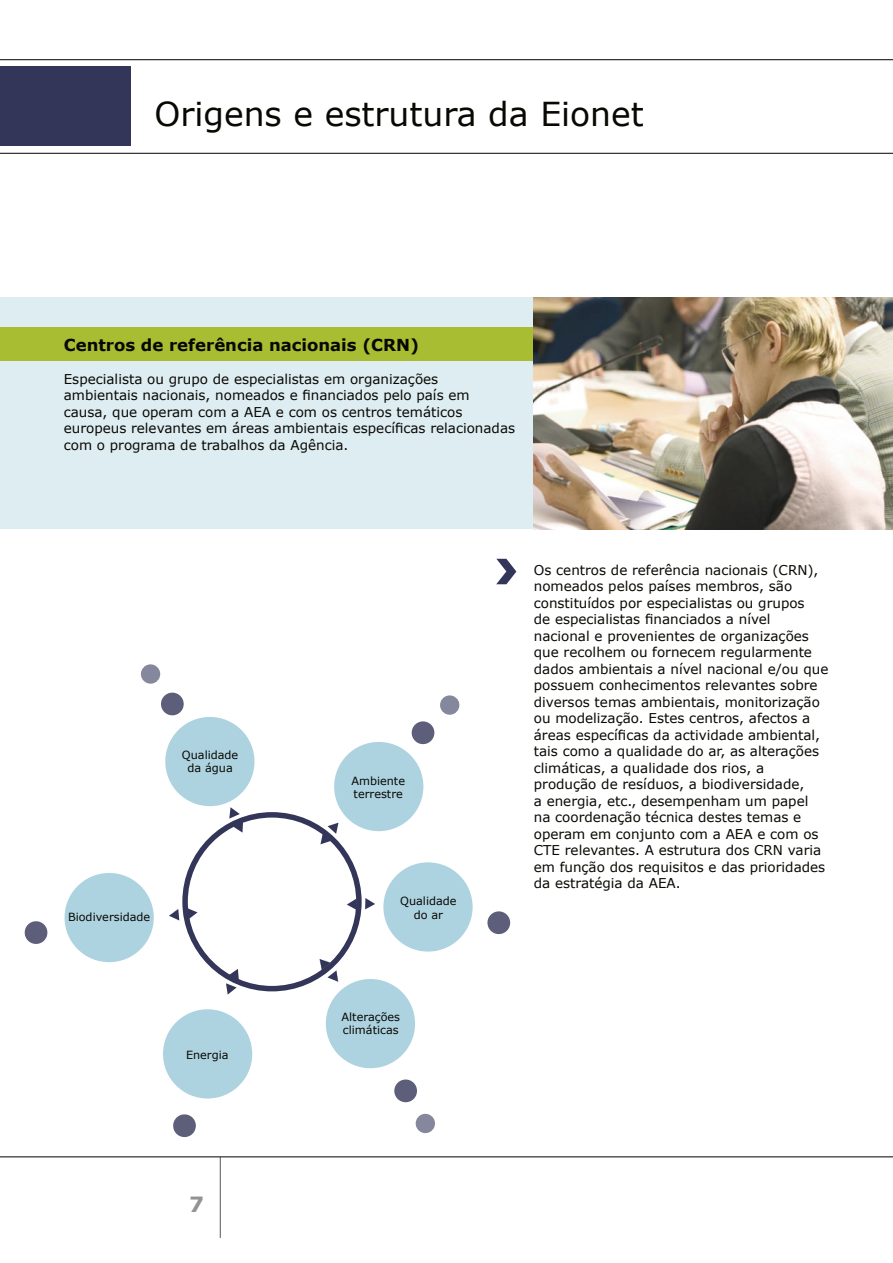
<style>
.page{position:relative;width:893px;height:1263px;background:#fff}
.page>*{position:absolute;margin:0;border:0;box-sizing:border-box;transform-origin:0 0}
.Page_Title{font:33px "Verdana";color:#090803}
.t1{font:700 21px "Verdana";color:#939393}
.SubTitle{font:700 16.5px "Verdana";color:#090803}
.Text{font:13.5px/16.5px "Verdana";color:#090803}
.t2{font:11.25px/13.5px "Verdana";color:#090803;text-align:center}
</style>
<div class="page">
<hr style="left:220px;top:1157px;width:1px;height:81px;background:#565656">
<div style="left:0;top:298px;width:539px;height:231px;background:#deedf2"></div>
<svg style="left:496px;top:559px;width:20px;height:25px"></svg>
<div style="left:182px;top:812px;width:180px;height:179px;border:5px solid #333659;border-radius:50%"></div>
<div style="left:165px;top:717px;width:89px;height:89px;background:#aed3e0;border-radius:50%"></div>
<div style="left:334px;top:742px;width:89px;height:89px;background:#aed3e0;border-radius:50%"></div>
<div style="left:383px;top:862px;width:90px;height:89px;background:#aed3e0;border-radius:50%"></div>
<div style="left:326px;top:979px;width:89px;height:89px;background:#aed3e0;border-radius:50%"></div>
<div style="left:163px;top:1009px;width:89px;height:89px;background:#aed3e0;border-radius:50%"></div>
<div style="left:65px;top:873px;width:89px;height:89px;background:#aed3e0;border-radius:50%"></div>
<div style="left:161px;top:693px;width:23px;height:22px;background:#5c5e7a;border-radius:50%"></div>
<div style="left:141px;top:664px;width:20px;height:20px;background:#333659;border-radius:50%;opacity:.6"></div>
<div style="left:412px;top:721px;width:22px;height:23px;background:#5c5e7a;border-radius:50%"></div>
<div style="left:487px;top:911px;width:23px;height:23px;background:#333659;border-radius:50%;opacity:.8"></div>
<div style="left:394px;top:1079px;width:23px;height:23px;background:#333659;border-radius:50%;opacity:.8"></div>
<div style="left:440px;top:695px;width:20px;height:20px;background:#333659;border-radius:50%;opacity:.6"></div>
<div style="left:415px;top:1113px;width:20px;height:20px;background:#333659;border-radius:50%;opacity:.6"></div>
<svg style="left:173px;top:1114px;width:23px;height:23px"></svg>
<svg style="left:25px;top:921px;width:23px;height:23px"></svg>
<svg style="left:229px;top:807px;width:14px;height:26px"></svg>
<svg style="left:320px;top:823px;width:18px;height:21px"></svg>
<svg style="left:169px;top:909px;width:10px;height:11px"></svg>
<svg style="left:187px;top:908px;width:10px;height:11px"></svg>
<svg style="left:320px;top:959px;width:18px;height:23px"></svg>
<svg style="left:226px;top:969px;width:13px;height:25px"></svg>
<svg style="left:365px;top:898px;width:10px;height:11px"></svg>
<svg style="left:347px;top:898px;width:10px;height:12px"></svg>
<hr style="left:0;top:153px;width:893px;height:1px;background:#000">
<hr style="left:0;top:59px;width:893px;height:1px;background:#000">
<div style="left:0;top:327px;width:536px;height:34px;background:#a9bd33"></div>
<img style="left:534px;top:298px;width:359px;height:231px">
<div style="left:0;top:67px;width:131px;height:79px;background:#333659"></div>
<hr style="left:0;top:1156px;width:893px;height:1px;background:#000">
<p class="Page_Title" style="left:154px;top:93px;width:491px">Origens e estrutura da Eionet</p>
<p class="SubTitle" style="left:64px;top:334px;width:357px">Centros de referência nacionais (CRN)</p>
<p class="Text" style="left:64px;top:370px;width:453px">Especialista ou grupo de especialistas em organizações ambientais nacionais, nomeados e financiados pelo país em causa, que operam com a AEA e com os centros temáticos europeus relevantes em áreas ambientais específicas relacionadas com o programa de trabalhos da Agência.</p>
<p class="t2" style="left:182px;top:748px;width:58px">Qualidade da água</p>
<p class="t2" style="left:68px;top:910px;width:84px">Biodiversidade</p>
<p class="t2" style="left:186px;top:1047px;width:44px">Energia</p>
<p class="t2" style="left:351px;top:774px;width:55px;text-align:left">Ambiente terrestre</p>
<p class="t2" style="left:400px;top:894px;width:58px">Qualidade do ar</p>
<p class="t2" style="left:342px;top:1010px;width:60px;text-align:left">Alterações climáticas</p>
<p class="Text" style="left:534px;top:561px;width:296px">Os centros de referência nacionais (CRN), nomeados pelos países membros, são constituídos por especialistas ou grupos<br>de especialistas financiados a nível nacional e provenientes de organizações que recolhem ou fornecem regularmente dados ambientais a nível nacional e/ou que possuem conhecimentos relevantes sobre diversos temas ambientais, monitorização ou modelização. Estes centros, afectos a áreas específicas da actividade ambiental, tais como a qualidade do ar, as alterações climáticas, a qualidade dos rios, a produção de resíduos, a biodiversidade,<br>a energia, etc., desempenham um papel na coordenação técnica destes temas e operam em conjunto com a AEA e com os CTE relevantes. A estrutura dos CRN varia em função dos requisitos e das prioridades da estratégia da AEA.</p>
<h2 class="t1" style="left:189px;top:1191px;width:16px">7</h2>
</div>
